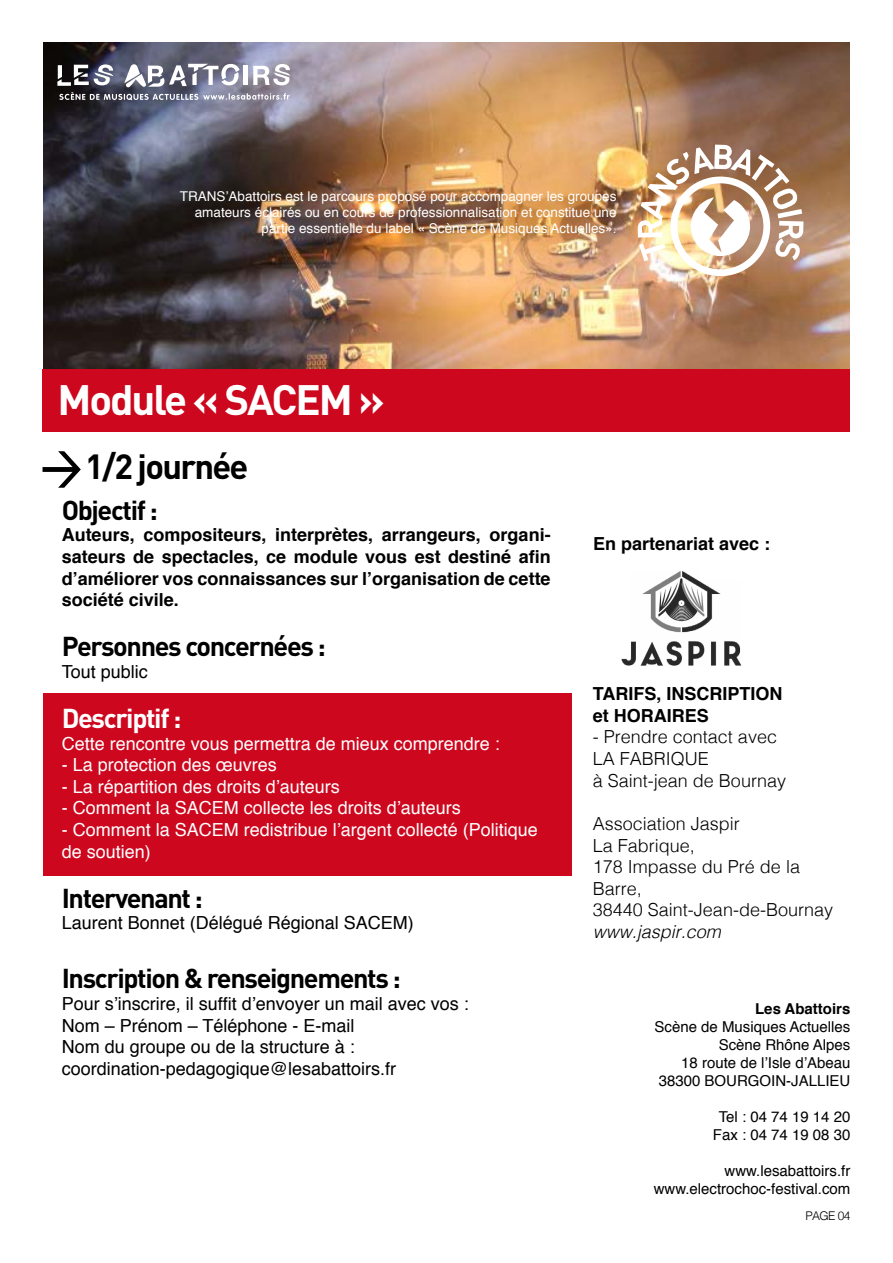
<style>
.page{position:relative;width:893px;height:1263px;background:#fff}
.page>*{position:absolute;margin:0;border:0;box-sizing:border-box;transform-origin:0 0}
.t1{font:700 42px "DIN";letter-spacing:-.05em;color:#fff}
.t2{font:700 34.5px "DIN";letter-spacing:-.05em;color:#000}
.t3{font:700 27px "DIN";letter-spacing:-.05em;color:#000}
.t4{font:700 27px "DIN";letter-spacing:-.05em;color:#fff}
.t5{font:700 18px/21.6px "Helvetica";color:#000;text-align:justify}
.t6{font:18px/21.6px "Helvetica";color:#fff}
.t7{font:18px/21.6px "Helvetica";color:#000}
.t8{font:300 18px/21.6px "Helvetica";color:#000}
.t9{font:italic 300 18px "Helvetica";color:#000}
.t10{font:15px/18px "Helvetica";color:#000;text-align:right}
.t11{font:700 15px "Helvetica";color:#000}
.t12{font:13.5px/16.2px "Helvetica";color:#fff;text-align:right}
.t13{font:300 12px "Helvetica";letter-spacing:-.05em;color:#000}
</style>
<div class="page">
<div style="left:43px;top:693px;width:528px;height:183px;background:#cd071e"></div>
<img style="left:43px;top:43px;width:807px;height:327px">
<div style="left:43px;top:370px;width:807px;height:62px;background:#cd071e"></div>
<svg style="left:57px;top:64px;width:233px;height:36px"></svg>
<svg style="left:43px;top:451px;width:38px;height:37px"></svg>
<img style="left:621px;top:571px;width:121px;height:95px">
<img style="left:638px;top:145px;width:165px;height:131px">
<p class="t12" style="left:180px;top:188px;width:438px">TRANS’Abattoirs est le parcours proposé pour accompagner les groupes amateurs éclairés ou en cours de professionnalisation et constitue une partie essentielle du label « Scène de Musiques Actuelles».</p>
<h1 class="t1" style="left:57px;top:373px;width:329px">Module « SACEM »</h1>
<h2 class="t2" style="left:85px;top:444px;width:165px">1/2 journée</h2>
<h3 class="t3" style="left:62px;top:492px;width:98px">Objectif :</h3>
<p class="t5" style="left:62px;top:524px;width:490px">Auteurs, compositeurs, interprètes, arrangeurs, organi&shy;sateurs de spectacles, ce module vous est destiné afin d’améliorer vos connaissances sur l’organisation de cette société civile.</p>
<h3 class="t3" style="left:62px;top:629px;width:266px">Personnes concernées :</h3>
<p class="t7" style="left:62px;top:661px;width:88px">Tout public</p>
<h3 class="t4" style="left:62px;top:700px;width:121px">Descriptif :</h3>
<p class="t6" style="left:62px;top:733px;width:440px">Cette rencontre vous permettra de mieux comprendre :</p>
<p class="t6" style="left:62px;top:754px;width:217px">- La protection des œuvres</p>
<p class="t6" style="left:62px;top:776px;width:280px">- La répartition des droits d’auteurs</p>
<p class="t6" style="left:62px;top:798px;width:401px">- Comment la SACEM collecte les droits d’auteurs</p>
<p class="t6" style="left:62px;top:819px;width:478px">- Comment la SACEM redistribue l’argent collecté (Politique de soutien)</p>
<h3 class="t3" style="left:62px;top:880px;width:143px">Intervenant :</h3>
<p class="t7" style="left:62px;top:913px;width:354px">Laurent Bonnet (Délégué Régional SACEM)</p>
<h3 class="t3" style="left:62px;top:961px;width:341px">Inscription &amp; renseignements :</h3>
<p class="t7" style="left:62px;top:993px;width:409px">Pour s’inscrire, il suffit d’envoyer un mail avec vos :<br>Nom – Prénom – Téléphone - E-mail<br>Nom du groupe ou de la structure à : coordination-pedagogique@lesabattoirs.fr</p>
<p class="t5" style="left:593px;top:533px;width:179px">En partenariat avec :</p>
<p class="t5" style="left:593px;top:683px;width:191px">TARIFS, INSCRIPTION et HORAIRES</p>
<p class="t8" style="left:593px;top:725px;width:195px">- Prendre contact avec<br>LA FABRIQUE<br>à Saint-jean de Bournay</p>
<p class="t8" style="left:593px;top:811px;width:242px">Association Jaspir<br>La Fabrique,<br>178 Impasse du Pré de la<br>Barre,<br>38440 Saint-Jean-de-Bournay</p>
<p class="t9" style="left:593px;top:916px;width:129px">www.jaspir.com</p>
<p class="t11" style="left:755px;top:996px;width:97px">Les Abattoirs</p>
<p class="t10" style="left:654px;top:1018px;width:197px">Scène de Musiques Actuelles<br>Scène Rhône Alpes<br>18 route de l’Isle d’Abeau<br>38300 BOURGOIN-JALLIEU</p>
<p class="t10" style="left:713px;top:1108px;width:139px;text-align:center">Tel : 04 74 19 14 20<br>Fax : 04 74 19 08 30</p>
<p class="t10" style="left:654px;top:1162px;width:198px">www.lesabattoirs.fr www.electrochoc-festival.com</p>
<p class="t13" style="left:805px;top:1206px;width:47px">PAGE 04</p>
</div>
